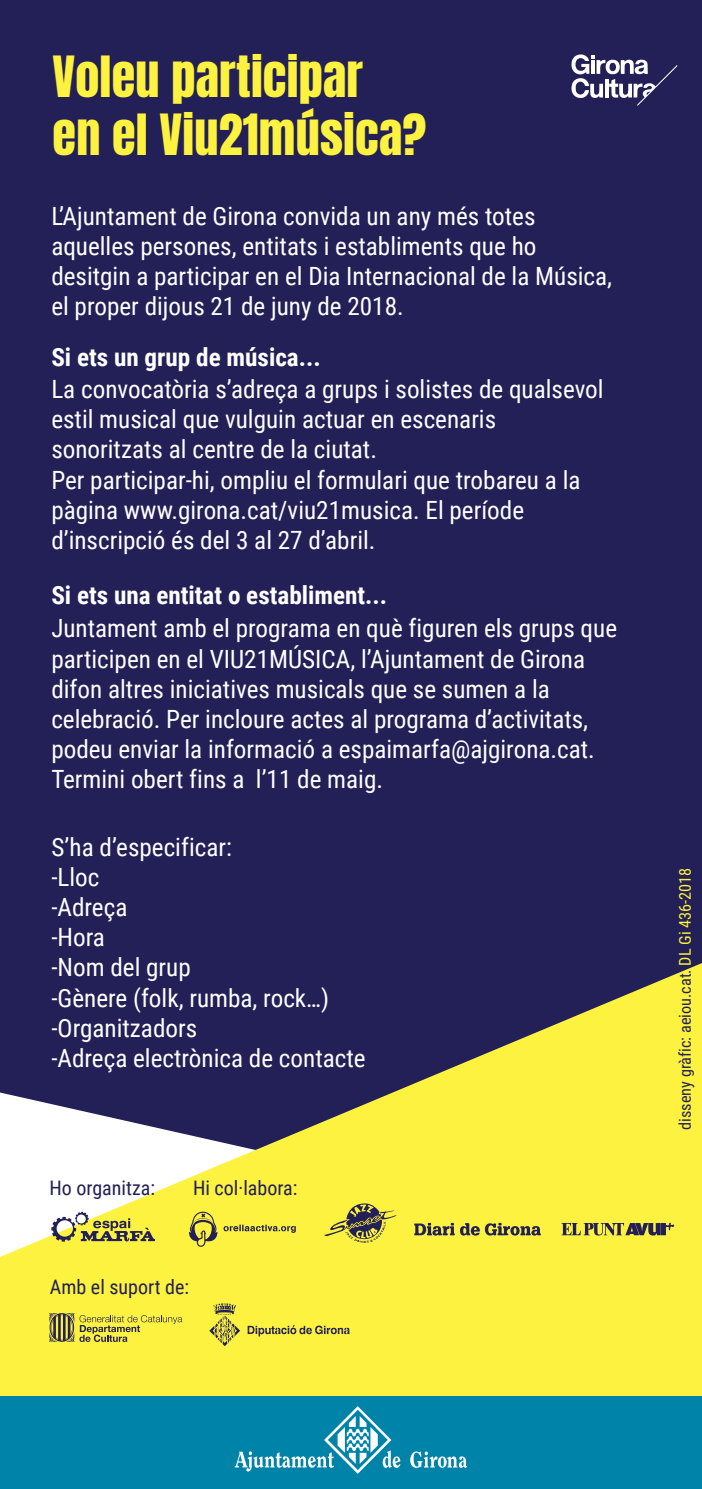
<style>
.page{position:relative;width:702px;height:1489px;background:#fff}
.page>*{position:absolute;margin:0;border:0;box-sizing:border-box;transform-origin:0 0}
.t1{font:48.25px/57.5px "Anton";letter-spacing:.005em;color:#fdf23f}
.t2{font:25.25px/30.2px "Roboto Condensed";color:#fff}
.t3{font:700 25.25px "Roboto Condensed";color:#fff}
.t4{font:20px "Roboto Condensed";color:#222056}
.t5{font:16.25px "Roboto Condensed";color:#222056}
.s1{color:#fdf23f}
</style>
<div class="page">
<div style="left:0;top:0;width:702px;height:963px;background:#222056"></div>
<svg style="left:0;top:963px;width:702px;height:433px;fill:#fdf23f"></svg>
<svg style="left:561px;top:1222px;width:113px;height:13px"></svg>
<svg style="left:51px;top:1211px;width:104px;height:30px"></svg>
<svg style="left:209px;top:1303px;width:31px;height:42px"></svg>
<svg style="left:247px;top:1325px;width:102px;height:11px"></svg>
<svg style="left:188px;top:1211px;width:108px;height:36px"></svg>
<svg style="left:49px;top:1312px;width:133px;height:29px"></svg>
<svg style="left:413px;top:1222px;width:128px;height:14px"></svg>
<svg style="left:324px;top:1202px;width:72px;height:40px"></svg>
<svg style="left:571px;top:55px;width:106px;height:51px"></svg>
<div style="left:0;top:1396px;width:702px;height:92px;background:#0083a9"></div>
<svg style="left:235px;top:1406px;width:165px;height:67px"></svg>
<svg style="left:410px;top:1451px;width:57px;height:16px"></svg>
<h1 class="t1" style="left:53px;top:52px;width:375px">Voleu participar<br>en el Viu21música?</h1>
<p class="t2" style="left:51px;top:199px;width:562px">L’Ajuntament de Girona convida un any més totes aquelles persones, entitats i establiments que ho desitgin a participar en el Dia Internacional de la Música, el proper dijous 21 de juny de 2018.</p>
<p class="t3" style="left:51px;top:339px;width:271px">Si ets un grup de música...</p>
<p class="t2" style="left:51px;top:373px;width:554px">La convocatòria s’adreça a grups i solistes de qualsevol estil musical que vulguin actuar en escenaris sonoritzats al centre de la ciutat.<br>Per participar-hi, ompliu el formulari que trobareu a la pàgina www.girona.cat/viu21musica. El període d’inscripció és del 3 al 27 d’abril.</p>
<p class="t3" style="left:51px;top:578px;width:337px">Si ets una entitat o establiment...</p>
<p class="t2" style="left:51px;top:612px;width:567px">Juntament amb el programa en què figuren els grups que participen en el VIU21MÚSICA, l’Ajuntament de Girona difon altres iniciatives musicals que se sumen a la celebració. Per incloure actes al programa d’activitats, podeu enviar la informació a espaimarfa@ajgirona.cat.<br>Termini obert fins a l’11 de maig.</p>
<p class="t2" style="left:51px;top:830px;width:316px">S’ha d’especificar:<br>-Lloc<br>-Adreça<br>-Hora<br>-Nom del grup<br>-Gènere (folk, rumba, rock…) -Organitzadors<br>-Adreça electrònica de contacte</p>
<p class="t4" style="left:49px;top:1173px;width:107px">Ho organitza:</p>
<p class="t4" style="left:193px;top:1173px;width:106px">Hi col·labora:</p>
<p class="t4" style="left:50px;top:1272px;width:141px">Amb el suport de:</p>
<p class="t5" style="left:673px;top:1129px;width:264px;rotate:-90deg">disseny gràfic: aeiou.cat. <span class="s1">DL Gi 436-2018</span></p>
</div>
